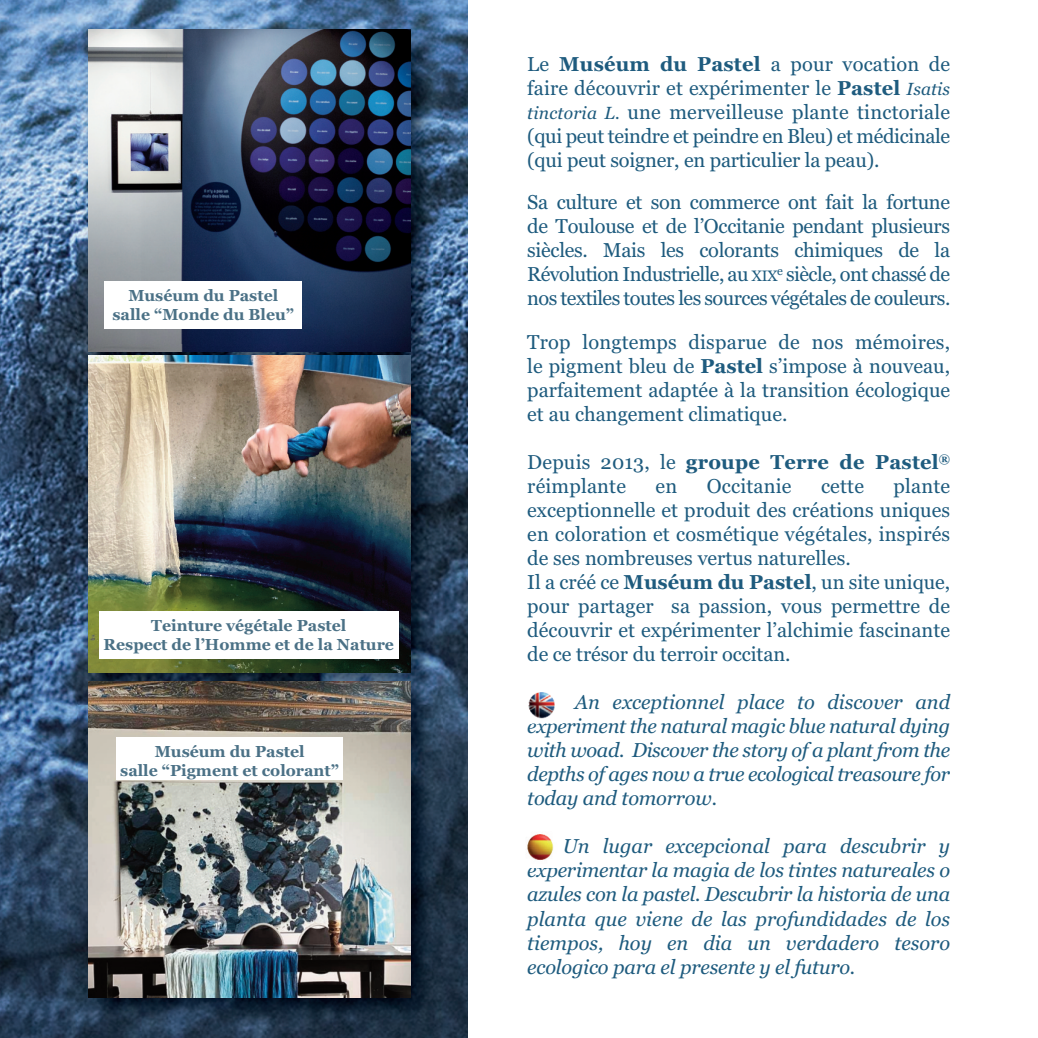
<style>
.page{position:relative;width:1038px;height:1038px;background:#fff}
.page>*{position:absolute;margin:0;border:0;box-sizing:border-box;transform-origin:0 0}
.t1{font:20px/24px "Georgia";color:#1e5b7e;text-align:justify}
.t2{font:italic 20px/24px "Georgia";letter-spacing:-.01em;color:#1e5b7e;text-align:justify}
.t3{font:700 15.75px/19px "Georgia";color:#4b7186;text-align:center}
.s1{font-weight:700}
.s2{font-style:italic;font-size:17.5px}
.s3{font-size:15px}
.s4{font-weight:700;color:#fff}
</style>
<div class="page">
<img style="left:0;top:0;width:467px;height:1037px">
<img style="left:528px;top:692px;width:27px;height:27px">
<svg style="left:528px;top:702px;width:6px;height:2px"></svg>
<img style="left:531px;top:723px;width:25px;height:1px">
<img style="left:527px;top:834px;width:27px;height:26px">
<svg style="left:527px;top:846px;width:7px;height:2px"></svg>
<img style="left:77px;top:19px;width:365px;height:1010px">
<img style="left:88px;top:30px;width:322px;height:314px">
<img style="left:77px;top:344px;width:365px;height:40px">
<img style="left:88px;top:344px;width:322px;height:7px">
<img style="left:88px;top:356px;width:322px;height:313px">
<img style="left:77px;top:669px;width:365px;height:35px">
<img style="left:88px;top:669px;width:322px;height:3px">
<img style="left:88px;top:681px;width:322px;height:315px">
<div style="left:105px;top:281px;width:197px;height:47px;background:#fff"></div>
<div style="left:99px;top:611px;width:299px;height:47px;background:#fff"></div>
<div style="left:117px;top:737px;width:225px;height:42px;background:#fff"></div>
<p class="t3" style="left:112px;top:286px;width:183px">Muséum du Pastel salle “Monde du Bleu”</p>
<p class="t3" style="left:103px;top:615px;width:292px">Teinture végétale Pastel<br>Respect de l’Homme et de la Nature</p>
<p class="t3" style="left:120px;top:742px;width:220px">Muséum du Pastel<br>salle “Pigment et colorant”</p>
<p class="t1" style="left:527px;top:52px;width:424px">Le <span class="s1">Muséum du Pastel</span> a pour vocation de faire découvrir et expérimenter le <span class="s1">Pastel</span> <span class="s2">Isatis tinctoria L.</span> une merveilleuse plante tinctoriale (qui peut teindre et peindre en Bleu) et médicinale (qui peut soigner, en particulier la peau).</p>
<p class="t1" style="left:527px;top:190px;width:424px">Sa culture et son commerce ont fait la fortune de Toulouse et de l’Occitanie pendant plusieurs siècles. Mais les colorants chimiques de la Révolution Industrielle, au <span class="s3">XIX</span><sup>e</sup> siècle, ont chassé de nos textiles toutes les sources végétales de couleurs.</p>
<p class="t1" style="left:527px;top:330px;width:424px">Trop longtemps disparue de nos mémoires, le pigment bleu de <span class="s1">Pastel</span> s’impose à nouveau, parfaitement adaptée à la transition écologique et au changement climatique.</p>
<p class="t1" style="left:527px;top:450px;width:424px">Depuis 2013, le <span class="s1">groupe Terre de Pastel</span><sup>® </sup>réimplante</p>
<p class="t1" style="left:527px;top:474px;width:424px;text-align:left;text-indent:366px">plante exceptionnelle et produit des créations uniques en coloration et cosmétique végétales, inspirés de ses nombreuses vertus naturelles.<br>Il a créé ce <span class="s1">Muséum du Pastel</span>, un site unique, pour partager sa passion, vous permettre de découvrir et expérimenter l’alchimie fascinante de ce trésor du terroir occitan.</p>
<p class="t2" style="left:527px;top:690px;width:424px"><span class="s4">-</span> An exceptionnel place to discover and experiment the natural magic blue natural dying with woad. Discover the story of a plant from the depths of ages now a true ecological treasoure for today and tomorrow.</p>
<p class="t2" style="left:527px;top:834px;width:424px"><span class="s4">-</span> Un lugar excepcional para descubrir y experimentar la magia de los tintes natureales o azules con la pastel. Descubrir la historia de una planta que viene de las profundidades de los tiempos, hoy en dia un verdadero tesoro ecologico para el presente y el futuro.</p>
<p class="t1" style="left:655px;top:474px;width:23px">en</p>
<p class="t1" style="left:706px;top:474px;width:86px">Occitanie</p>
<p class="t1" style="left:820px;top:474px;width:45px">cette</p>
</div>
